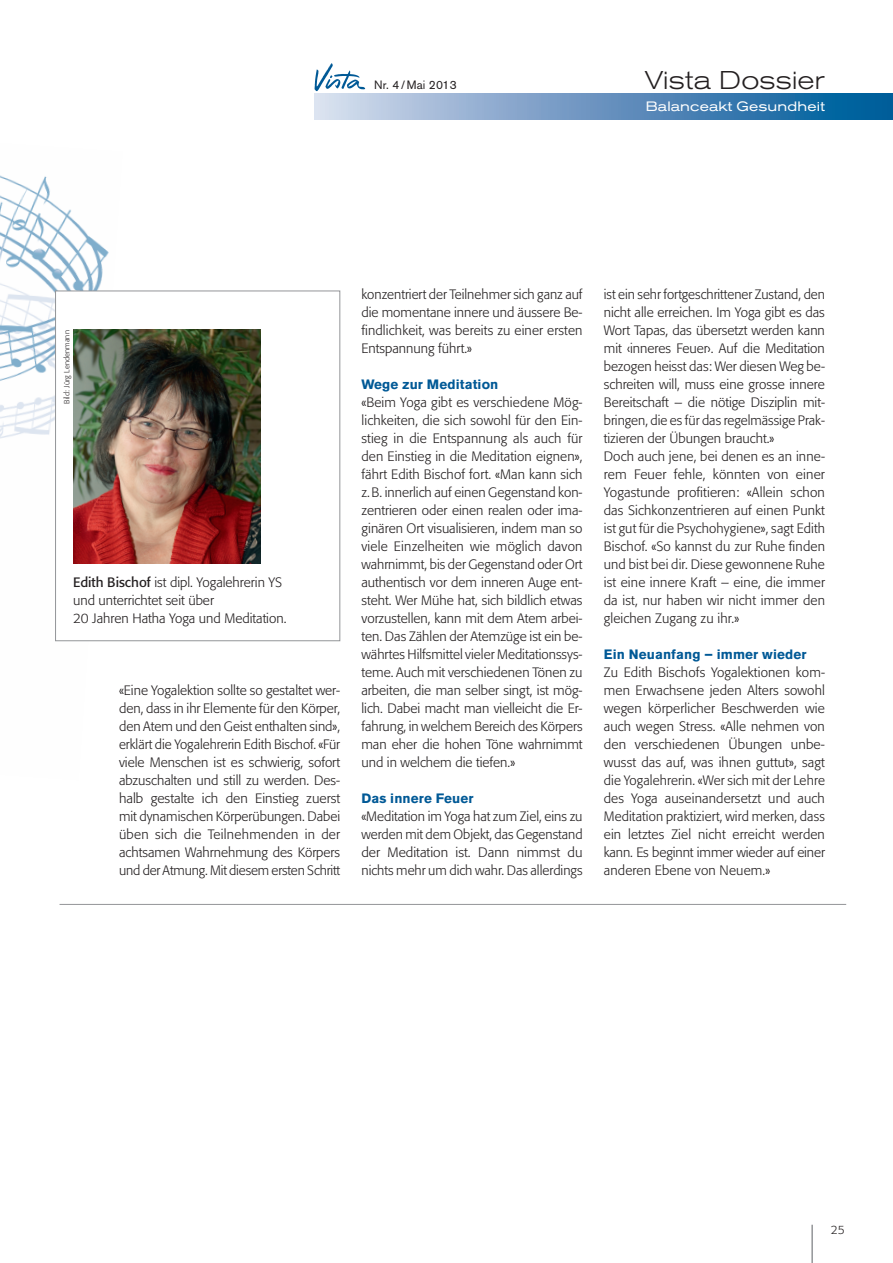
<style>
.page{position:relative;width:893px;height:1263px;background:#fff}
.page>*{position:absolute;margin:0;border:0;box-sizing:border-box;transform-origin:0 0}
.Kopfzeile_Vista_Doss{font:300 expanded 25.5px "Akzidenz Grotesk Pro";letter-spacing:.01em;color:#231f20}
.Grundtext_x08{font:300 13.5px/18px "Formata Pro";color:#231f20;text-align:justify}
.Grundtext_Interview{font:300 13.5px/18px "Formata Pro";color:#231f20}
.Zwischentitel_x09{font:700 13.5px "Akzidenz Grotesk Pro";letter-spacing:.01em;color:#005996}
.Kopfzeile_Vista_Unte{font:expanded 13.5px "Akzidenz Grotesk Pro";letter-spacing:.01em;color:#fff}
.Kopfzeile_Dossier_Da{font:12px "Akzidenz Grotesk Pro";letter-spacing:.01em;color:#231f20}
.Pagina_rechts{font:300 12px "Formata Pro";color:#231f20}
.Fotograf_x12{font:300 7.5px "Formata Pro";letter-spacing:.01em;color:#231f20}
.s1{font-weight:400}
</style>
<div class="page">
<hr style="left:811px;top:1225px;width:2px;height:38px;background:#939598">
<img style="left:314px;top:63px;width:52px;height:29px">
<img style="left:0;top:175px;width:122px;height:467px">
<hr style="left:60px;top:904px;width:786px;height:1px;background:#939598">
<div style="left:315px;top:94px;width:578px;height:25px;background:linear-gradient(to right,#d9d9ec,#005496)"></div>
<div style="left:55px;top:291px;width:285px;height:350px;background:#fff;border:1px solid #939598"></div>
<img style="left:73px;top:329px;width:187px;height:234px">
<p class="Kopfzeile_Dossier_Da" style="left:374px;top:77px;width:84px">Nr. 4/ Mai 2013</p>
<p class="Kopfzeile_Vista_Doss" style="left:645px;top:64px;width:181px">Vista Dossier</p>
<p class="Kopfzeile_Vista_Unte" style="left:646px;top:97px;width:181px">Balanceakt Gesundheit</p>
<p class="Fotograf_x12" style="left:62px;top:383px;width:75px;rotate:-90deg">Bild: Jürg Lendenmann</p>
<p class="Fotograf_x12" style="left:62px;top:404px;width:75px;rotate:-90deg">Bild: Jürg Lendenmann</p>
<p class="Grundtext_Interview" style="left:73px;top:573px;width:215px"><span class="s1">Edith Bischof</span> ist dipl. Yogalehrerin YS und unterrichtet seit über<br>20 Jahren Hatha Yoga und Meditation.</p>
<p class="Grundtext_x08" style="left:119px;top:681px;width:223px">«Eine Yogalektion sollte so gestaltet wer&shy;den, dass in ihr Elemente für den Körper, den Atem und den Geist enthalten sind», erklärt die Yogalehrerin Edith Bischof. «Für viele Menschen ist es schwierig, sofort abzuschalten und still zu werden. Des&shy;halb gestalte ich den Einstieg zuerst mit dynamischen Körperübungen. Dabei üben sich die Teilnehmenden in der achtsamen Wahrnehmung des Körpers und der Atmung. Mit diesem ersten Schritt</p>
<p class="Grundtext_x08" style="left:361px;top:285px;width:223px">konzentriert der Teilnehmer sich ganz auf die momentane innere und äussere Be&shy;findlichkeit, was bereits zu einer ersten Entspannung führt.»</p>
<p class="Zwischentitel_x09" style="left:361px;top:376px;width:138px">Wege zur Meditation</p>
<p class="Grundtext_x08" style="left:361px;top:393px;width:223px">«Beim Yoga gibt es verschiedene Mög&shy;lichkeiten, die sich sowohl für den Ein&shy;stieg in die Entspannung als auch für den Einstieg in die Meditation eignen», fährt Edith Bischof fort. «Man kann sich z.B. innerlich auf einen Gegenstand kon&shy;zentrieren oder einen realen oder ima&shy;ginären Ort visualisieren, indem man so viele Einzelheiten wie möglich davon wahrnimmt, bis der Gegenstand oder Ort authentisch vor dem inneren Auge ent&shy;steht. Wer Mühe hat, sich bildlich etwas vorzustellen, kann mit dem Atem arbei&shy;ten. Das Zählen der Atemzüge ist ein be&shy;währtes Hilfsmittel vieler Meditationssys&shy;teme. Auch mit verschiedenen Tönen zu arbeiten, die man selber singt, ist mög&shy;lich. Dabei macht man vielleicht die Er&shy;fahrung, in welchem Bereich des Körpers man eher die hohen Töne wahrnimmt und in welchem die tiefen.»</p>
<p class="Zwischentitel_x09" style="left:361px;top:790px;width:114px">Das innere Feuer</p>
<p class="Grundtext_x08" style="left:361px;top:807px;width:223px">«Meditation im Yoga hat zum Ziel, eins zu werden mit dem Objekt, das Gegenstand der Meditation ist. Dann nimmst du nichts mehr um dich wahr. Das allerdings</p>
<p class="Grundtext_x08" style="left:604px;top:285px;width:223px">ist ein sehr fortgeschrittener Zustand, den nicht alle erreichen. Im Yoga gibt es das Wort Tapas, das übersetzt werden kann mit ‹inneres Feuer›. Auf die Meditation bezogen heisst das: Wer diesen Weg be&shy;schreiten will, muss eine grosse innere Bereitschaft – die nötige Disziplin mit&shy;bringen, die es für das regelmässige Prak&shy;tizieren der Übungen braucht.»</p>
<p class="Grundtext_x08" style="left:604px;top:447px;width:223px">Doch auch jene, bei denen es an inne&shy;rem Feuer fehle, könnten von einer Yogastunde profitieren: «Allein schon das Sichkonzentrieren auf einen Punkt ist gut für die Psychohygiene», sagt Edith Bischof. «So kannst du zur Ruhe finden und bist bei dir. Diese gewonnene Ruhe ist eine innere Kraft – eine, die immer da ist, nur haben wir nicht immer den gleichen Zugang zu ihr.»</p>
<p class="Zwischentitel_x09" style="left:604px;top:646px;width:204px">Ein Neuanfang – immer wieder</p>
<p class="Grundtext_x08" style="left:604px;top:663px;width:223px">Zu Edith Bischofs Yogalektionen kom&shy;men Erwachsene jeden Alters sowohl wegen körperlicher Beschwerden wie auch wegen Stress. «Alle nehmen von den verschiedenen Übungen unbe&shy;wusst das auf, was ihnen guttut», sagt die Yogalehrerin. «Wer sich mit der Lehre des Yoga auseinandersetzt und auch Meditation praktiziert, wird merken, dass ein letztes Ziel nicht erreicht werden kann. Es beginnt immer wieder auf einer anderen Ebene von Neuem.»</p>
<p class="Pagina_rechts" style="left:831px;top:1222px;width:16px">25</p>
</div>
